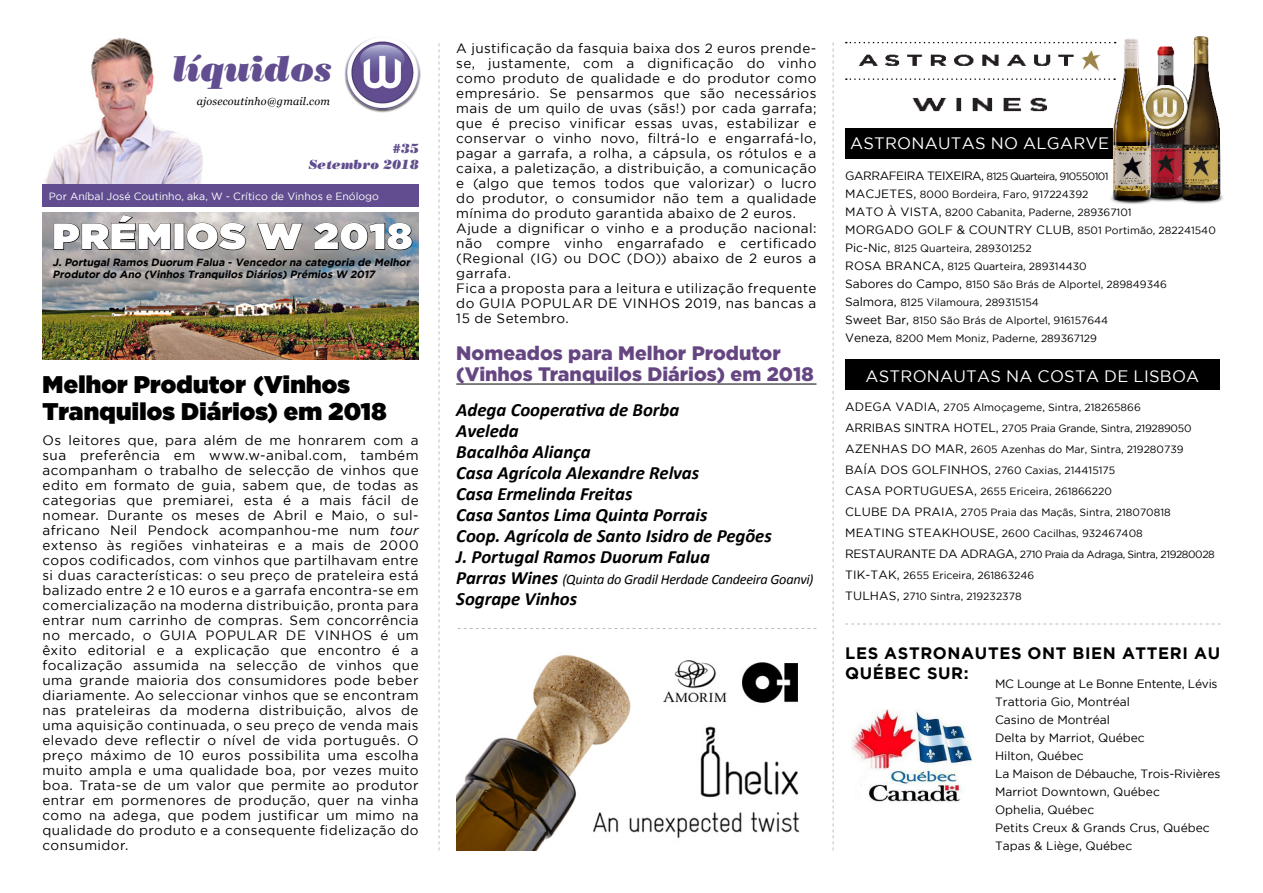
<style>
.page{position:relative;width:1263px;height:893px;background:#fff}
.page>*{position:absolute;margin:0;border:0;box-sizing:border-box;transform-origin:0 0}
.t1{font:36.3px "Gotham Ultra";letter-spacing:.02em;color:#fff;scale:1.1 1}
.t2{font:italic 36px "Bodoni Poster";color:#614d8f}
.t3{font:24px/27px "Gotham Ultra";letter-spacing:.01em;color:#000}
.t4{font:900 19.5px/21px "Gotham HTF";color:#664682}
.t5{font:italic 700 18.75px/21px "Calibri";color:#000}
.t6{font:16.5px "Gotham";letter-spacing:.015em;color:#fff}
.t7{font:700 16.5px/19.5px "Gotham";letter-spacing:.04em;color:#000}
.t8{font:italic 14.25px "Calibri";letter-spacing:-.015em;color:#000}
.t9{font:13.5px/15px "Gotham";letter-spacing:.035em;color:#000;text-align:justify}
.t10{font:italic 13.2px/15.9px "Bodoni Poster";color:#614d8f;text-align:right}
.t11{font:12px/18px "Gotham";color:#000}
.t12{font:italic 10.8px "Georgia";letter-spacing:.02em;color:#000}
.t13{font:10.5px/18px "Gotham";color:#000}
.t14{font:italic 700 10.5px/12px "Gotham";letter-spacing:-.205em;color:#000}
.t15{font:10.5px/21px "Gotham";letter-spacing:-.04em;color:#000}
.t16{font:10.5px "Gotham";color:#fff}
.s1{font-style:italic}
.s2{font-weight:700;font-size:18.75px}
.s3{font-size:12px}
.s4{font-size:10.5px}
</style>
<div class="page">
<svg style="left:846px;top:78px;width:259px;height:2px"></svg>
<svg style="left:846px;top:42px;width:259px;height:1px"></svg>
<img style="left:858px;top:50px;width:243px;height:21px">
<img style="left:912px;top:97px;width:135px;height:15px">
<img style="left:43px;top:38px;width:160px;height:147px">
<svg style="left:439px;top:43px;width:1px;height:807px"></svg>
<svg style="left:833px;top:43px;width:1px;height:807px"></svg>
<div style="left:43px;top:185px;width:376px;height:22px;background:#614d8f"></div>
<div style="left:345px;top:36px;width:76px;height:77px;background:#000;opacity:.65"></div>
<img style="left:347px;top:36px;width:72px;height:73px">
<img style="left:851px;top:709px;width:121px;height:93px">
<svg style="left:458px;top:628px;width:358px;height:1px"></svg>
<svg style="left:845px;top:624px;width:376px;height:1px"></svg>
<div style="left:845px;top:360px;width:375px;height:30px;background:#000"></div>
<div style="left:845px;top:128px;width:375px;height:30px;background:#000"></div>
<img style="left:43px;top:213px;width:376px;height:147px">
<svg style="left:53px;top:215px;width:118px;height:35px;background:#949193"></svg>
<div style="left:174px;top:224px;width:10px;height:25px;border:1px solid #000"></div>
<svg style="left:186px;top:222px;width:60px;height:28px;background:#999593"></svg>
<svg style="left:257px;top:223px;width:46px;height:27px"></svg>
<svg style="left:314px;top:222px;width:99px;height:28px;background:#7e8389"></svg>
<hr style="left:456px;top:384px;width:360px;height:1px;background:#000">
<img style="left:1105px;top:36px;width:118px;height:168px">
<img style="left:456px;top:655px;width:344px;height:195px">
<h2 class="t2" style="left:172px;top:47px;width:162px">líquidos</h2>
<p class="t12" style="left:197px;top:94px;width:135px">ajosecoutinho@gmail.com</p>
<p class="t10" style="left:309px;top:141px;width:112px">#35<br>Setembro 2018</p>
<p class="t16" style="left:49px;top:190px;width:332px">Por Aníbal José Coutinho, aka, W - Crítico de Vinhos e Enólogo</p>
<h1 class="t1" style="left:53px;top:215px;width:328px">PRÉMIOS W 2018</h1>
<p class="t14" style="left:53px;top:256px;width:361px">J. Portugal Ramos Duorum Falua - Vencedor na categoria de Melhor<br>Produtor do Ano (Vinhos Tranquilos Diários) Prémios W 2017</p>
<h3 class="t3" style="left:43px;top:370px;width:346px">Melhor Produtor (Vinhos<br>Tranquilos Diários) em 2018</h3>
<p class="t9" style="left:43px;top:432px;width:378px">Os leitores que, para além de me honrarem com a sua preferência em www.w-anibal.com, também acompanham o trabalho de selecção de vinhos que edito em formato de guia, sabem que, de todas as categorias que premiarei, esta é a mais fácil de nomear. Durante os meses de Abril e Maio, o sul&shy;africano Neil Pendock acompanhou-me num <span class="s1">tour </span>extenso às regiões vinhateiras e a mais de 2000 copos codificados, com vinhos que partilhavam entre si duas características: o seu preço de prateleira está balizado entre 2 e 10 euros e a garrafa encontra-se em comercialização na moderna distribuição, pronta para entrar num carrinho de compras. Sem concorrência no mercado, o GUI</p>
<p class="t9" style="left:43px;top:627px;width:378px;text-indent:272px">VIN HOS é um êxito editorial e a explicação que encontro é a focalização assumida na selecção de vinhos que uma grande maioria dos consumidores pode beber diariamente. Ao seleccionar vinhos que se encontram nas prateleiras da moderna distribuição, alvos de uma aquisição continuada, o seu preço de venda mais elevado deve reflectir o nível de vida português. O preço máximo de 10 euros possibilita uma escolha muito ampla e uma qualidade boa, por vezes muito boa. Trata-se de um valor que permite ao produtor entrar em pormenores de produção, quer na vinha como na adega, que podem justificar um mimo na qualidade do produto e a consequente fidelização do consumidor.</p>
<p class="t9" style="left:186px;top:627px;width:110px">A POPULAR DE</p>
<p class="t9" style="left:456px;top:41px;width:362px;text-align:left">A justificação da fasquia baixa dos 2 euros prende&shy;se, justamente, com a dignificação do vinho como produto de qualidade e do produtor como empresário. Se pensarmos que são necessários mais de um quilo de uvas (sãs!) por cada garrafa; que é preciso vinificar essas uvas, estabilizar e conservar o vinho novo, filtrá-lo e engarrafá-lo, pagar a garrafa, a rolha, a cápsula, os rótulos e a caixa, a paletização, a distribuição, a comunicação e (algo que temos todos que valorizar) o lucro do produtor, o consumidor não tem a qualidade mínima do produto garantida abaixo de 2 euros.<br>Ajude a dignificar o vinho e a produção nacional: não compre vinho engarrafado e certificado (Regional (IG) ou DOC (DO)) abaixo de 2 euros a garrafa.<br>Fica a proposta para a leitura e utilização frequente do GUI</p>
<p class="t9" style="left:456px;top:296px;width:362px;text-indent:49px">A POPULAR DE VIN HOS 2019, nas bancas a<br>15 de Setembro.</p>
<h3 class="t4" style="left:456px;top:342px;width:359px">Nomeados para Melhor Produtor (Vinhos Tranquilos Diários) em 2018</h3>
<h3 class="t5" style="left:456px;top:399px;width:317px">Adega Cooperativa de Borba<br>Aveleda<br>Bacalhôa Aliança<br>Casa Agrícola Alexandre Relvas<br>Casa Ermelinda Freitas<br>Casa Santos Lima Quinta Porrais<br>Coop. Agrícola de Santo Isidro de Pegões<br>J. Portugal Ramos Duorum Falua</h3>
<p class="t8" style="left:456px;top:569px;width:359px"><span class="s2">Parras Wines</span> (Quinta do Gradil Herdade Candeeira Goanvi)</p>
<h3 class="t5" style="left:456px;top:588px;width:122px">Sogrape Vinhos</h3>
<p class="t6" style="left:850px;top:134px;width:258px">Astronautas nO ALGARVE</p>
<p class="t13" style="left:845px;top:167px;width:288px"><span class="s3">Garrafeira Teixeira,</span> 8125 Quarteira, 910550101<br><span class="s3">MacJetes,</span> 8000 Bordeira, Faro, 917224392<br><span class="s3">Mato à Vista,</span> 8200 Cabanita, Paderne, 289367101</p>
<p class="t11" style="left:845px;top:221px;width:372px">Morgado Golf &amp; Country Club, <span class="s4">8501 Portimão, 282241540</span></p>
<p class="t13" style="left:845px;top:239px;width:323px"><span class="s3">Pic-N ic,</span> 8125 Quarteira, 289301252<br><span class="s3">Rosa B ranca,</span> 8125 Quarteira, 289314430<br><span class="s3">Sabores do Campo,</span> 8150 São Brás de Alportel, 289849346<br><span class="s3">Salmora,</span> 8125 Vilamoura, 289315154<br><span class="s3">Sweet Bar,</span> 8150 São B rás de Alportel, 916157644<br><span class="s3">Veneza,</span> 8200 Mem Moniz, Paderne, 289367129</p>
<p class="t6" style="left:865px;top:367px;width:332px">Astronautas na Costa de Lisboa</p>
<p class="t13" style="left:845px;top:397px;width:348px;line-height:21px"><span class="s3">Adega Vadia,</span> 2705 Almoçageme, Sintra, 218265866<br><span class="s3">Arribas Sintra Hotel,</span> 2705 Praia Grande, Sintra, 219289050</p>
<p class="t11" style="left:845px;top:440px;width:46px">Azenhas</p>
<p class="t13" style="left:845px;top:439px;width:340px;line-height:21px;text-indent:66px"><span class="s3">do Mar,</span> 2605 Azenhas do Mar, Sintra, 219280739<br><span class="s3">Baía dos Golfinh os,</span> 2760 Caxias, 214415175</p>
<p class="t11" style="left:845px;top:482px;width:19px">Casa</p>
<p class="t13" style="left:845px;top:481px;width:327px;line-height:21px;text-indent:40px"><span class="s3">Portuguesa,</span> 2655 Ericeira, 261866220<br><span class="s3">Clube da Praia,</span> 2705 Praia das Maçãs, Sintra, 218070818<br><span class="s3">Meating Steakh ous e,</span> 2600 Cacilhas, 932467408</p>
<p class="t11" style="left:845px;top:545px;width:76px">RestAURANTE</p>
<p class="t15" style="left:845px;top:544px;width:371px;text-indent:94px"><span class="s3">da Adraga,</span> 2710 Praia da Adraga, Sintra, 219280028<br><span class="s3">Tik-Ta k,</span> 2655 Ericeira, 261863246</p>
<p class="t11" style="left:845px;top:587px;width:35px">Tulhas</p>
<p class="t13" style="left:897px;top:587px;width:126px"><span class="s3">,</span> 2710 Sintra, 219232378</p>
<p class="t7" style="left:845px;top:643px;width:376px">LES ASTRONAUTES ONT BIEN ATTERI AU<br>QUÉBEC SUR:</p>
<p class="t11" style="left:995px;top:675px;width:227px">MC Lounge at Le Bonne Entente, Lévis<br>Trattoria Gio, Montréal<br>Casino de Montréal<br>Delta by Marriot, Québec<br>Hilton, Québec<br>La Maison de Débauche, Trois-Rivières<br>Marriot Downtown, Québec<br>Ophelia, Québec<br>Petits Creux &amp; Grands Crus, Québec<br>Tapas &amp; Liège, Québec</p>
</div>
